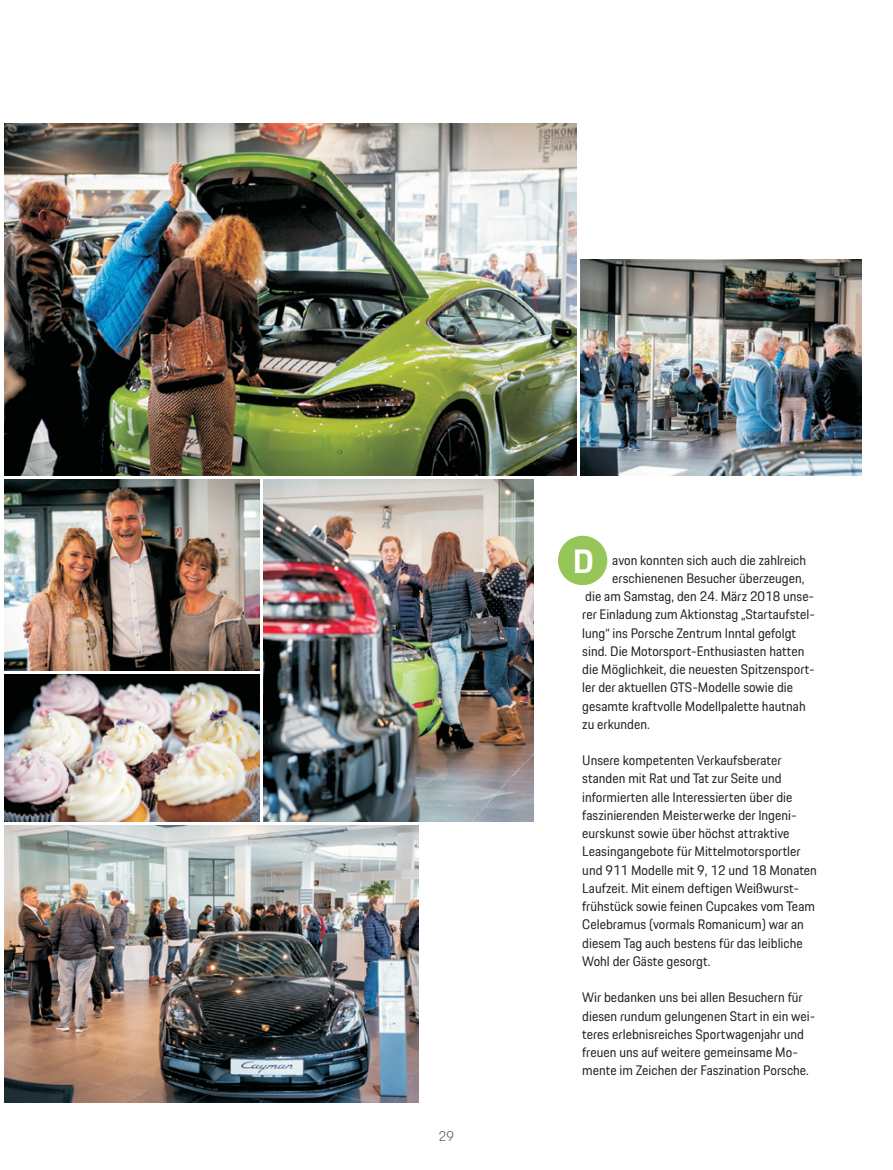
<style>
.page{position:relative;width:893px;height:1170px;background:#fff}
.page>*{position:absolute;margin:0;border:0;box-sizing:border-box;transform-origin:0 0}
.Fließtext{font:700 33px "Porsche Next";color:#fff}
.Fließtext-2{font:13.5px/18.3px "Porsche Next";color:#231f20}
.t1{font:100 13.5px "Porsche Next";color:#231f20}
</style>
<div class="page">
<img style="left:4px;top:479px;width:255px;height:191px">
<img style="left:264px;top:479px;width:270px;height:342px">
<img style="left:4px;top:124px;width:572px;height:351px">
<div style="left:558px;top:535px;width:49px;height:50px;background:#96c658;border-radius:50%"></div>
<img style="left:580px;top:259px;width:282px;height:216px">
<img style="left:4px;top:674px;width:255px;height:147px">
<img style="left:4px;top:825px;width:415px;height:276px">
<p class="t1" style="left:439px;top:1127px;width:17px">29</p>
<p class="Fließtext" style="left:573px;top:539px;width:22px">D</p>
<p class="Fließtext-2" style="left:612px;top:550px;width:195px">avon konnten sich auch die zahlreich</p>
<p class="Fließtext-2" style="left:612px;top:569px;width:194px">erschienenen Besucher überzeugen,</p>
<p class="Fließtext-2" style="left:585px;top:587px;width:230px">die am Samstag, den 24. März 2018 unse-</p>
<p class="Fließtext-2" style="left:582px;top:605px;width:234px">rer Einladung zum Aktionstag „Startaufstel-</p>
<p class="Fließtext-2" style="left:582px;top:623px;width:215px">lung“ ins Porsche Zentrum Inntal gefolgt</p>
<p class="Fließtext-2" style="left:582px;top:641px;width:224px">sind. Die Motorsport-Enthusiasten hatten</p>
<p class="Fließtext-2" style="left:582px;top:660px;width:234px">die Möglichkeit, die neuesten Spitzensport-</p>
<p class="Fließtext-2" style="left:582px;top:678px;width:212px">ler der aktuellen GTS-Modelle sowie die</p>
<p class="Fließtext-2" style="left:582px;top:696px;width:225px">gesamte kraftvolle Modellpalette hautnah</p>
<p class="Fließtext-2" style="left:582px;top:714px;width:69px">zu erkunden.</p>
<p class="Fließtext-2" style="left:582px;top:751px;width:236px">Unsere kompetenten Verkaufsberater standen mit Rat und Tat zur Seite und informierten alle Interessierten über die faszinierenden Meisterwerke der Ingeni&shy;eurskunst sowie über höchst attraktive Leasingangebote für Mittelmotorsportler und 911 Modelle mit 9, 12 und 18 Monaten Laufzeit. Mit einem deftigen Weißwurst&shy;frühstück sowie feinen Cupcakes vom Team Celebramus (vormals Romanicum) war an diesem Tag auch bestens für das leibliche Wohl der Gäste gesorgt.</p>
<p class="Fließtext-2" style="left:582px;top:988px;width:235px">Wir bedanken uns bei allen Besuchern für diesen rundum gelungenen Start in ein wei&shy;teres erlebnisreiches Sportwagenjahr und freuen uns auf weitere gemeinsame Mo&shy;mente im Zeichen der Faszination Porsche.</p>
</div>
